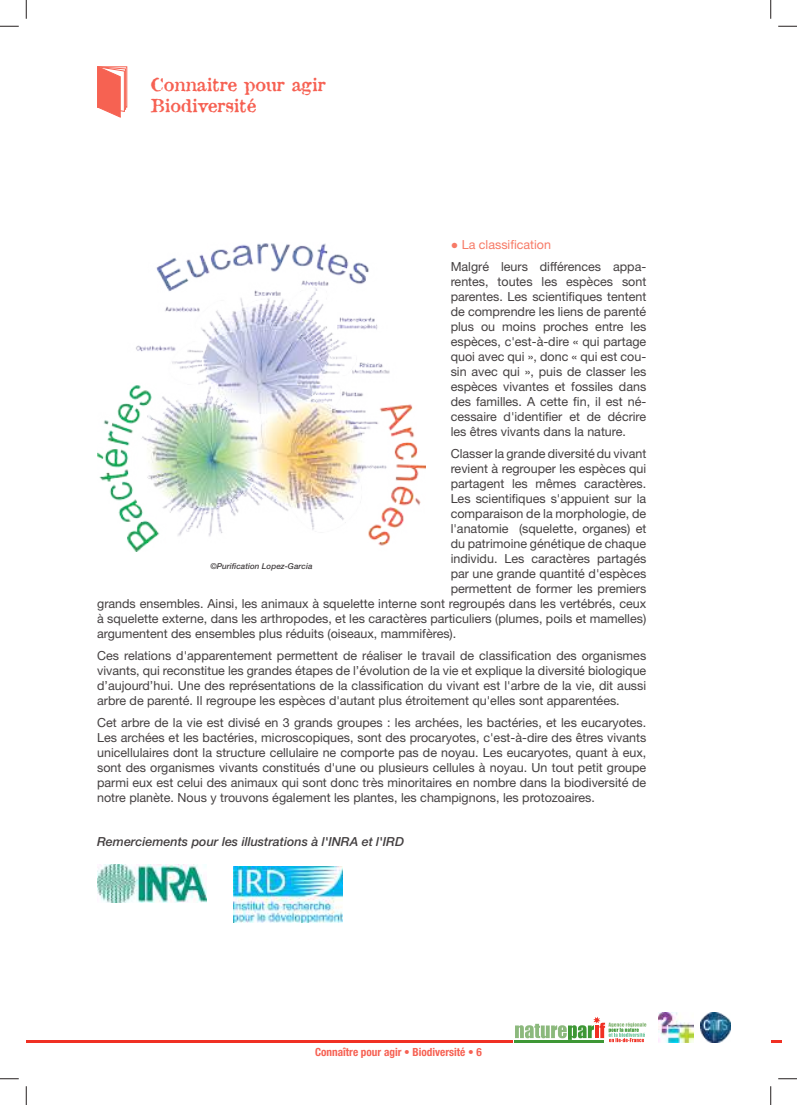
<style>
.page{position:relative;width:797px;height:1105px;background:#fff}
.page>*{position:absolute;margin:0;border:0;box-sizing:border-box;transform-origin:0 0}
.t1{font:17.5px/21px "Attic";color:#f66153}
.t2{font:12.5px/15px "Helvetica Neue";color:#444041;text-align:justify}
.t3{font:italic 500 12.5px "Helvetica Neue";color:#444041}
.t4{font:700 condensed 11.25px "Helvetica Neue LT Std";color:#f66153}
.t5{font:italic 500 8.12px "Helvetica Neue";color:#444041}
.s1{font-family:"Arial Narrow";color:#f77a66}
.s2{color:#f77a66}
</style>
<div class="page">
<div style="left:97px;top:66px;width:30px;height:42px;border:1px solid #f66252"></div>
<svg style="left:97px;top:66px;width:29px;height:52px"></svg>
<svg style="left:515px;top:1017px;width:131px;height:25px"></svg>
<hr style="left:514px;top:1040px;width:90px;height:2px;background:#3e9735">
<hr style="left:27px;top:1040px;width:486px;height:2px;background:#f03023">
<svg style="left:771px;top:1040px;width:10px;height:2px"></svg>
<img style="left:97px;top:243px;width:329px;height:308px">
<img style="left:658px;top:1013px;width:35px;height:29px">
<img style="left:700px;top:1013px;width:30px;height:29px">
<img style="left:97px;top:865px;width:109px;height:37px">
<img style="left:234px;top:867px;width:108px;height:56px">
<svg style="left:0;top:25px;width:19px;height:2px"></svg>
<svg style="left:778px;top:25px;width:19px;height:2px"></svg>
<svg style="left:0;top:1078px;width:19px;height:1px"></svg>
<svg style="left:778px;top:1078px;width:19px;height:1px"></svg>
<svg style="left:25px;top:0;width:2px;height:19px"></svg>
<svg style="left:25px;top:1086px;width:2px;height:19px"></svg>
<svg style="left:770px;top:0;width:1px;height:19px"></svg>
<svg style="left:770px;top:1086px;width:1px;height:19px"></svg>
<h1 class="t1" style="left:151px;top:74px;width:176px">Connaitre pour agir<br>Biodiversité</h1>
<p class="t2" style="left:450px;top:233px;width:197px;line-height:22.1px"><span class="s1">●</span> <span class="s2">La classification<br></span>Malgré leurs différences appa-</p>
<p class="t2" style="left:450px;top:274px;width:197px">rentes, toutes les espèces sont parentes. Les scientifiques tentent de comprendre les liens de parenté plus ou moins proches entre les espèces, c'est-à-dire « qui partage quoi avec qui », donc « qui est cou&shy;sin avec qui », puis de classer les espèces vivantes et fossiles dans des familles. A cette fin, il est né&shy;cessaire d'identifier et de décrire les êtres vivants dans la nature.</p>
<p class="t2" style="left:450px;top:446px;width:197px">Classer la grande diversité du vivant</p>
<p class="t2" style="left:450px;top:461px;width:197px">revient à regrouper les espèces qui</p>
<p class="t2" style="left:450px;top:476px;width:197px">partagent les mêmes caractères.</p>
<p class="t2" style="left:450px;top:491px;width:197px">Les scientifiques s'appuient sur la</p>
<p class="t2" style="left:450px;top:506px;width:197px">comparaison de la morphologie, de</p>
<p class="t2" style="left:450px;top:521px;width:197px">l'anatomie (squelette, organes) et</p>
<p class="t2" style="left:450px;top:536px;width:197px">du patrimoine génétique de chaque</p>
<p class="t2" style="left:450px;top:551px;width:197px">individu. Les caractères partagés</p>
<p class="t2" style="left:450px;top:566px;width:197px">par une grande quantité d'espèces</p>
<p class="t2" style="left:450px;top:581px;width:197px">permettent de former les premiers</p>
<p class="t2" style="left:97px;top:596px;width:550px">grands ensembles. Ainsi, les animaux à squelette interne sont regroupés dans les vertébrés, ceux</p>
<p class="t2" style="left:97px;top:611px;width:550px">à squelette externe, dans les arthropodes, et les caractères particuliers (plumes, poils et mamelles)</p>
<p class="t2" style="left:97px;top:626px;width:361px">argumentent des ensembles plus réduits (oiseaux, mammifères).</p>
<p class="t2" style="left:97px;top:648px;width:550px">Ces relations d'apparentement permettent de réaliser le travail de classification des organismes vivants, qui reconstitue les grandes étapes de l’évolution de la vie et explique la diversité biologique d’aujourd’hui. Une des représentations de la classification du vivant est l'arbre de la vie, dit aussi arbre de parenté. Il regroupe les espèces d'autant plus étroitement qu'elles sont apparentées.</p>
<p class="t2" style="left:97px;top:715px;width:550px">Cet arbre de la vie est divisé en 3 grands groupes : les archées, les bactéries, et les eucaryotes.<br>Les archées et les bactéries, microscopiques, sont des procaryotes, c'est-à-dire des êtres vivants unicellulaires dont la structure cellulaire ne comporte pas de noyau. Les eucaryotes, quant à eux, sont des organismes vivants constitués d'une ou plusieurs cellules à noyau. Un tout petit groupe parmi eux est celui des animaux qui sont donc très minoritaires en nombre dans la biodiversité de notre planète. Nous y trouvons également les plantes, les champignons, les protozoaires.</p>
<p class="t3" style="left:97px;top:834px;width:308px">Remerciements pour les illustrations à l'INRA et l'IRD</p>
<p class="t5" style="left:210px;top:561px;width:104px">©Purification Lopez-Garcia</p>
<p class="t4" style="left:315px;top:1045px;width:168px">Connaître pour agir • Biodiversité • 6</p>
</div>
